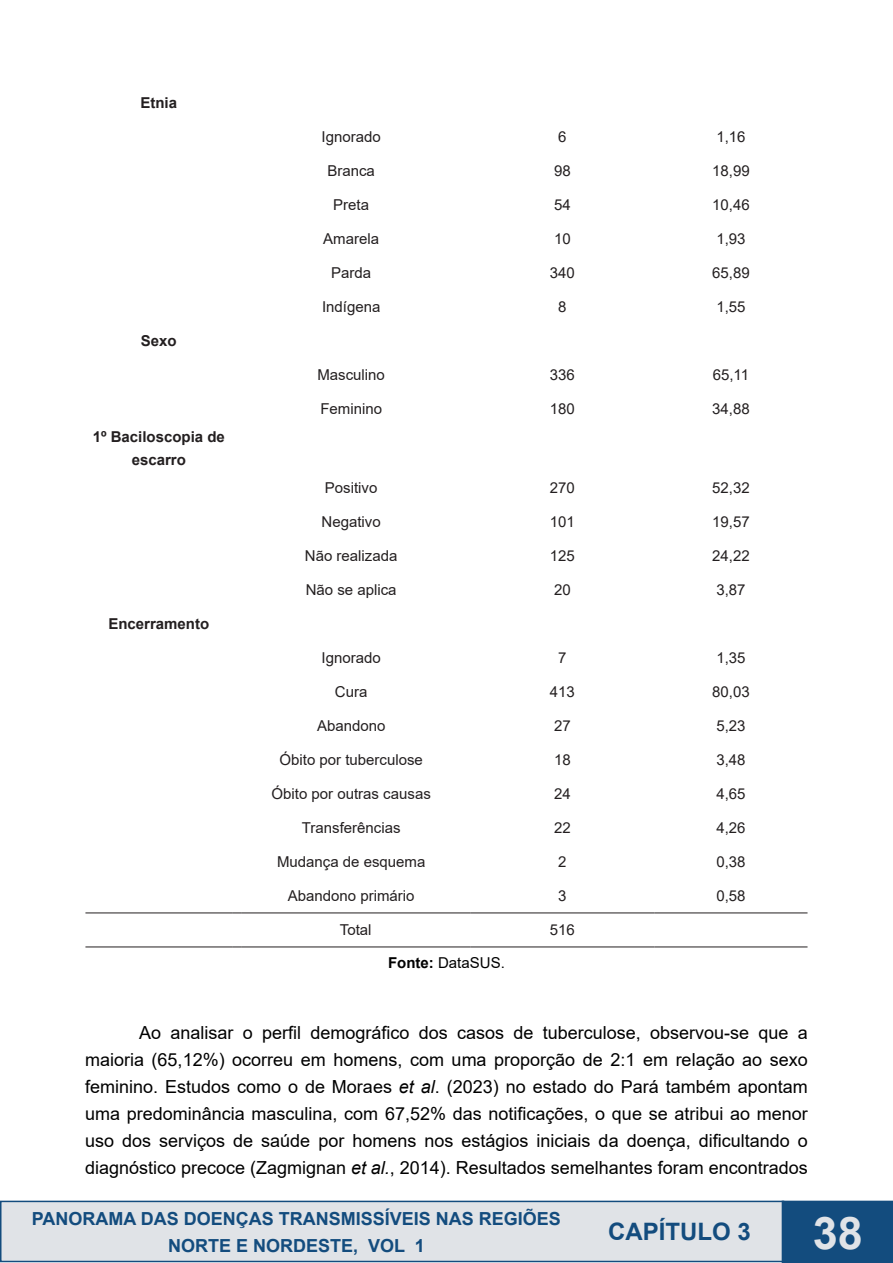
<style>
.page{position:relative;width:893px;height:1263px;background:#fff}
.page>*{position:absolute;margin:0;border:0;box-sizing:border-box;transform-origin:0 0}
.t1{font:700 45px "Arial";color:#e0e3e7}
.t2{font:700 24px "Arial";color:#134c7e}
.t3{font:18px/27px "Arial";color:#000;text-align:justify}
.t4{font:700 18px/27px "Arial";color:#134c7e;text-align:center}
.t5{font:15px "Arial";color:#231f20}
.t6{font:700 15px/22.5px "Arial";color:#231f20;text-align:center}
.t7{font:15px "Arial";color:#000}
.s1{font-weight:700}
.s2{font-style:italic}
</style>
<div class="page">
<div style="left:1px;top:1201px;width:782px;height:60px;background:#e0e3e7"></div>
<div style="left:0;top:1201px;width:784px;height:61px;border:2px solid #134c7e"></div>
<div style="left:782px;top:1201px;width:111px;height:62px;background:#134c7e"></div>
<hr style="left:85px;top:912px;width:147px;height:1px;background:#231f20">
<hr style="left:85px;top:946px;width:147px;height:1px;background:#231f20">
<hr style="left:241px;top:912px;width:229px;height:1px;background:#231f20">
<hr style="left:470px;top:912px;width:184px;height:1px;background:#231f20">
<hr style="left:241px;top:946px;width:229px;height:1px;background:#231f20">
<hr style="left:470px;top:946px;width:184px;height:1px;background:#231f20">
<hr style="left:654px;top:912px;width:153px;height:1px;background:#231f20">
<hr style="left:654px;top:946px;width:153px;height:1px;background:#231f20">
<p class="t6" style="left:140px;top:91px;width:38px">Etnia</p>
<p class="t6" style="left:141px;top:329px;width:37px">Sexo</p>
<p class="t6" style="left:93px;top:426px;width:134px">1º Baciloscopia de escarro</p>
<p class="t6" style="left:108px;top:613px;width:102px">Encerramento</p>
<p class="t5" style="left:322px;top:126px;width:61px">Ignorado</p>
<p class="t5" style="left:558px;top:126px;width:10px">6</p>
<p class="t5" style="left:716px;top:126px;width:31px">1,16</p>
<p class="t5" style="left:327px;top:160px;width:49px">Branca</p>
<p class="t5" style="left:554px;top:160px;width:18px">98</p>
<p class="t5" style="left:712px;top:160px;width:39px">18,99</p>
<p class="t5" style="left:333px;top:194px;width:37px">Preta</p>
<p class="t5" style="left:554px;top:194px;width:18px">54</p>
<p class="t5" style="left:712px;top:194px;width:39px">10,46</p>
<p class="t5" style="left:323px;top:228px;width:57px">Amarela</p>
<p class="t5" style="left:554px;top:228px;width:18px">10</p>
<p class="t5" style="left:716px;top:228px;width:31px">1,93</p>
<p class="t5" style="left:331px;top:262px;width:42px">Parda</p>
<p class="t5" style="left:550px;top:262px;width:27px">340</p>
<p class="t5" style="left:712px;top:262px;width:39px">65,89</p>
<p class="t5" style="left:322px;top:296px;width:60px">Indígena</p>
<p class="t5" style="left:558px;top:296px;width:10px">8</p>
<p class="t5" style="left:716px;top:296px;width:31px">1,55</p>
<p class="t5" style="left:317px;top:364px;width:69px">Masculino</p>
<p class="t5" style="left:550px;top:364px;width:27px">336</p>
<p class="t5" style="left:713px;top:364px;width:38px">65,11</p>
<p class="t5" style="left:320px;top:398px;width:63px">Feminino</p>
<p class="t5" style="left:550px;top:398px;width:27px">180</p>
<p class="t5" style="left:712px;top:398px;width:39px">34,88</p>
<p class="t5" style="left:325px;top:477px;width:54px">Positivo</p>
<p class="t5" style="left:550px;top:477px;width:27px">270</p>
<p class="t5" style="left:712px;top:477px;width:39px">52,32</p>
<p class="t5" style="left:322px;top:512px;width:61px">Negativo</p>
<p class="t5" style="left:550px;top:512px;width:27px">101</p>
<p class="t5" style="left:712px;top:512px;width:39px">19,57</p>
<p class="t5" style="left:305px;top:546px;width:94px">Não realizada</p>
<p class="t5" style="left:550px;top:546px;width:27px">125</p>
<p class="t5" style="left:712px;top:546px;width:39px">24,22</p>
<p class="t5" style="left:306px;top:580px;width:92px">Não se aplica</p>
<p class="t5" style="left:554px;top:580px;width:18px">20</p>
<p class="t5" style="left:716px;top:580px;width:31px">3,87</p>
<p class="t5" style="left:322px;top:648px;width:61px">Ignorado</p>
<p class="t5" style="left:558px;top:648px;width:10px">7</p>
<p class="t5" style="left:716px;top:648px;width:31px">1,35</p>
<p class="t5" style="left:335px;top:682px;width:34px">Cura</p>
<p class="t5" style="left:550px;top:682px;width:27px">413</p>
<p class="t5" style="left:712px;top:682px;width:39px">80,03</p>
<p class="t5" style="left:317px;top:716px;width:70px">Abandono</p>
<p class="t5" style="left:554px;top:716px;width:18px">27</p>
<p class="t5" style="left:716px;top:716px;width:31px">5,23</p>
<p class="t5" style="left:279px;top:750px;width:145px">Óbito por tuberculose</p>
<p class="t5" style="left:554px;top:750px;width:18px">18</p>
<p class="t5" style="left:716px;top:750px;width:31px">3,48</p>
<p class="t5" style="left:272px;top:784px;width:161px">Óbito por outras causas</p>
<p class="t5" style="left:554px;top:784px;width:18px">24</p>
<p class="t5" style="left:716px;top:784px;width:31px">4,65</p>
<p class="t5" style="left:302px;top:818px;width:100px">Transferências</p>
<p class="t5" style="left:554px;top:818px;width:18px">22</p>
<p class="t5" style="left:716px;top:818px;width:31px">4,26</p>
<p class="t5" style="left:277px;top:852px;width:150px">Mudança de esquema</p>
<p class="t5" style="left:558px;top:852px;width:10px">2</p>
<p class="t5" style="left:716px;top:852px;width:31px">0,38</p>
<p class="t5" style="left:288px;top:886px;width:128px">Abandono primário</p>
<p class="t5" style="left:558px;top:886px;width:10px">3</p>
<p class="t5" style="left:716px;top:886px;width:31px">0,58</p>
<p class="t5" style="left:340px;top:920px;width:33px">Total</p>
<p class="t5" style="left:550px;top:920px;width:27px">516</p>
<p class="t7" style="left:388px;top:953px;width:118px"><span class="s1">Fonte:</span> DataSUS.</p>
<p class="t3" style="left:85px;top:1019px;width:724px;text-indent:54px">Ao analisar o perfil demográfico dos casos de tuberculose, observou-se que a maioria (65,12%) ocorreu em homens, com uma proporção de 2:1 em relação ao sexo feminino. Estudos como o de Moraes <span class="s2">et al</span>. (2023) no estado do Pará também apontam uma predominância masculina, com 67,52% das notificações, o que se atribui ao menor uso dos serviços de saúde por homens nos estágios iniciais da doença, dificultando o diagnóstico precoce (Zagmignan <span class="s2">et al.</span>, 2014). Resultados semelhantes foram encontrados</p>
<p class="t4" style="left:32px;top:1205px;width:531px">PANORAMA DAS DOENÇAS TRANSMISSÍVEIS NAS REGIÕES<br>NORTE E NORDESTE, VOL 1</p>
<h2 class="t2" style="left:608px;top:1215px;width:144px">CAPÍTULO 3</h2>
<h1 class="t1" style="left:813px;top:1201px;width:52px">38</h1>
</div>
